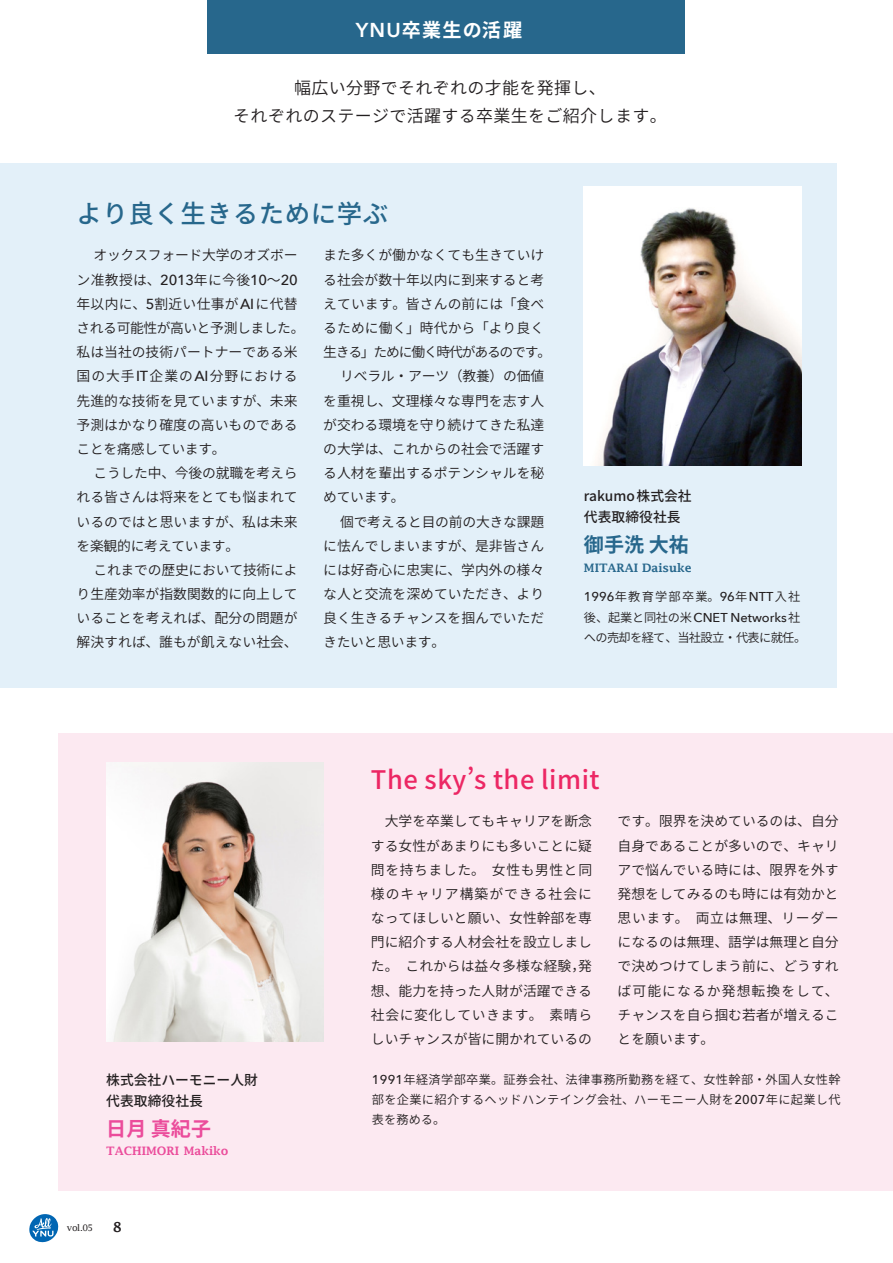
<style>
.page{position:relative;width:893px;height:1263px;background:#fff}
.page>*{position:absolute;margin:0;border:0;box-sizing:border-box;transform-origin:0 0}
.t1{font:500 25.5px "Source Han Sans";letter-spacing:.02em;color:#ec2764}
.t2{font:500 25.5px "Source Han Sans";letter-spacing:.02em;color:#27678c}
.t3{font:700 20.1px "Source Han Sans";color:#eb4c9b}
.t4{font:700 20.1px "Source Han Sans";color:#27678c}
.t5{font:700 19.2px "Source Han Sans";letter-spacing:.06em;color:#fff}
.t6{font:16.95px/27.6px "Source Han Sans";letter-spacing:.02em;color:#231f20;text-align:center}
.t7{font:13.8px/24.2px "Source Han Sans";color:#231f20}
.t8{font:500 13.8px/20.7px "Source Han Sans";color:#231f20}
.t9{font:600 13.8px "Lucida Fax";color:#231f20}
.t10{font:500 12.9px "Avenir Next";color:#231f20}
.t11{font:12.15px/20.2px "Source Han Sans";letter-spacing:.025em;color:#231f20;text-align:justify}
.t12{font:12.15px "Source Han Sans";letter-spacing:.1em;color:#231f20}
.t13{font:12.15px "Source Han Sans";letter-spacing:-.055em;color:#231f20}
.t14{font:600 11.7px "Lucida Fax";color:#eb4c9b}
.t15{font:600 11.7px "Lucida Fax";color:#27678c}
.t16{font:9px "Lucida Fax";color:#231f20}
.s1{font-family:"Avenir Next";font-weight:600;font-size:20.1px}
.s2{font-family:"Avenir Next";font-weight:500;font-size:14.55px}
.s3{font-family:"Avenir Next";font-weight:500;font-size:12.9px}
.s4{font-family:"Source Han Sans";font-weight:400;font-size:12.15px}
</style>
<div class="page">
<svg style="left:29px;top:1214px;width:30px;height:29px"></svg>
<div style="left:208px;top:0;width:477px;height:54px;background:#27678c"></div>
<div style="left:0;top:163px;width:836px;height:524px;background:#e3f0f9"></div>
<div style="left:58px;top:733px;width:835px;height:458px;background:#fce9f1"></div>
<img style="left:106px;top:763px;width:217px;height:279px">
<img style="left:584px;top:186px;width:217px;height:279px">
<h3 class="t5" style="left:356px;top:19px;width:168px"><span class="s1">YNU</span>卒業生の活躍</h3>
<p class="t6" style="left:233px;top:75px;width:435px">幅広い分野でそれぞれの才能を発揮し、<br>それぞれのステージで活躍する卒業生をご紹介します。</p>
<h1 class="t2" style="left:77px;top:200px;width:313px">より良く生きるために学ぶ</h1>
<p class="t7" style="left:77px;top:244px;width:230px">　オックスフォード大学のオズボーン准教授は、<span class="s2">2013</span>年に今後<span class="s2">10</span>～<span class="s2">20</span>年以内に、<span class="s2">5</span>割近い仕事が<span class="s2">AI</span>に代替される可能性が高いと予測しました。私は当社の技術パートナーである米国の大手<span class="s2">IT</span>企業の<span class="s2">AI</span>分野における先進的な技術を見ていますが、未来予測はかなり確度の高いものであることを痛感しています。<br>　こうした中、今後の就職を考えられる皆さんは将来をとても悩まれているのではと思いますが、私は未来を楽観的に考えています。<br>　これまでの歴史において技術により生産効率が指数関数的に向上していることを考えれば、配分の問題が解決すれば、誰もが飢えない社会、</p>
<p class="t7" style="left:323px;top:244px;width:230px">また多くが働かなくても生きていける社会が数十年以内に到来すると考えています。皆さんの前には「食べるために働く」時代から「より良く生きる」ために働く時代があるのです。　リベラル・アーツ（教養）の価値を重視し、文理様々な専門を志す人が交わる環境を守り続けてきた私達の大学は、これからの社会で活躍する人材を輩出するポテンシャルを秘めています。<br>　個で考えると目の前の大きな課題に怯んでしまいますが、是非皆さんには好奇心に忠実に、学内外の様々な人と交流を深めていただき、より良く生きるチャンスを掴んでいただきたいと思います。</p>
<p class="t8" style="left:584px;top:486px;width:109px">rakumo 株式会社代表取締役社長</p>
<h2 class="t4" style="left:584px;top:533px;width:106px">御手洗 大祐</h2>
<p class="t12" style="left:584px;top:590px;width:218px"><span class="s3">1996</span>年教育学部卒業。<span class="s3">96</span>年<span class="s3">NTT</span>入社</p>
<p class="t10" style="left:584px;top:606px;width:218px"><span class="s4">後、起業と同社の米</span>CNET Networks<span class="s4">社</span></p>
<p class="t13" style="left:584px;top:630px;width:224px">への売却を経て、当社設立・代表に就任。</p>
<p class="t15" style="left:584px;top:561px;width:109px">MITARAI Daisuke</p>
<p class="t8" style="left:106px;top:1070px;width:153px">株式会社ハーモニー人財代表取締役社長</p>
<h2 class="t3" style="left:106px;top:1117px;width:106px">日月 真紀子</h2>
<p class="t14" style="left:106px;top:1144px;width:124px">TACHIMORI Makiko</p>
<p class="t16" style="left:67px;top:1222px;width:28px">vol.05</p>
<p class="t9" style="left:113px;top:1219px;width:11px">8</p>
<h1 class="t1" style="left:371px;top:765px;width:230px">The sky’s the limit</h1>
<p class="t7" style="left:371px;top:809px;width:223px;text-align:justify">　大学を卒業してもキャリアを断念する女性があまりにも多いことに疑問を持ちました。　女性も男性と同様のキャリア構築ができる社会になってほしいと願い、女性幹部を専門に紹介する人材会社を設立しました。　これからは益々多様な経験，発想、能力を持った人財が活躍できる社会に変化していきます。　素晴らしいチャンスが皆に開かれているの</p>
<p class="t7" style="left:618px;top:809px;width:223px;text-align:justify">です。限界を決めているのは、自分自身であることが多いので、キャリアで悩んでいる時には、限界を外す発想をしてみるのも時には有効かと思います。　両立は無理、リーダーになるのは無理、語学は無理と自分で決めつけてしまう前に、どうすれば可能になるか発想転換をして、チャンスを自ら掴む若者が増えることを願います。</p>
<p class="t11" style="left:372px;top:1070px;width:470px"><span class="s3">1991</span>年経済学部卒業。証券会社、法律事務所勤務を経て、女性幹部・外国人女性幹部を企業に紹介するヘッドハンテイング会社、ハーモニー人財を<span class="s3">2007</span>年に起業し代表を務める。</p>
</div>
